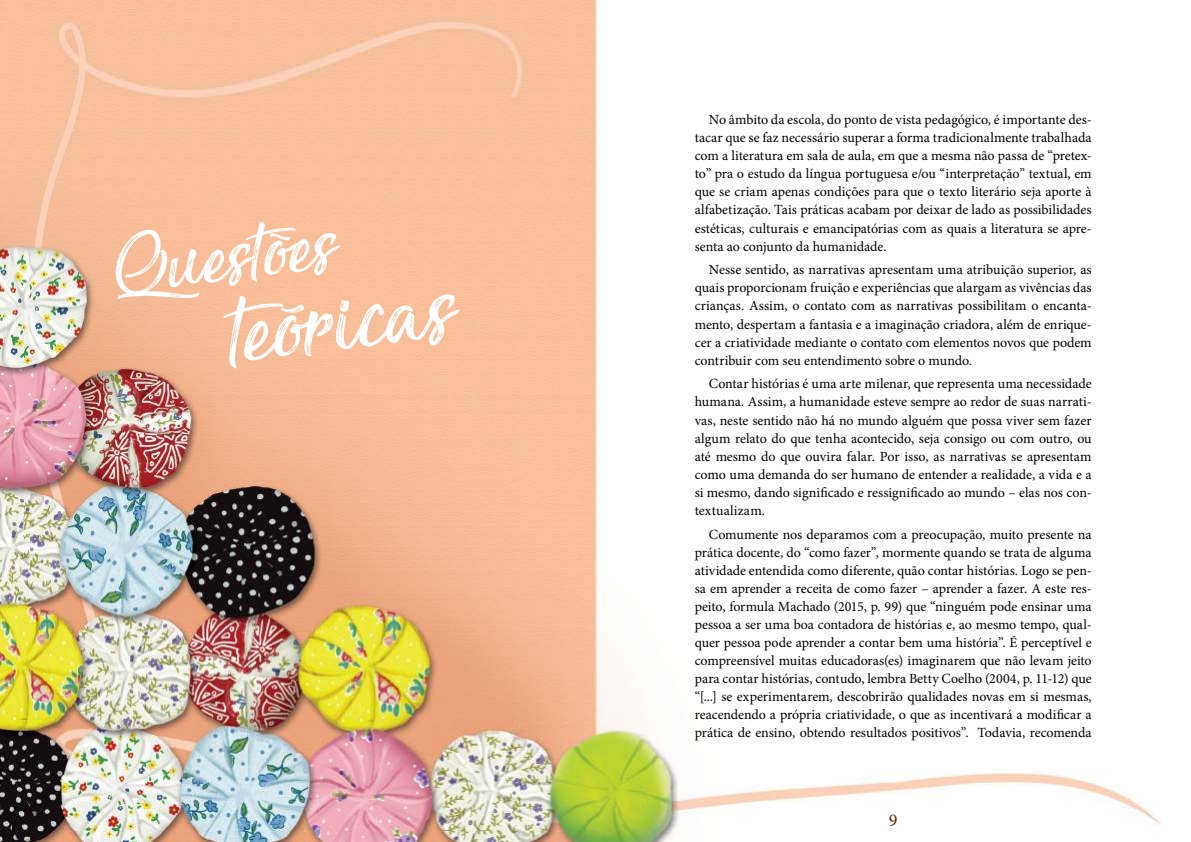
<style>
.page{position:relative;width:1191px;height:842px;background:#fff}
.page>*{position:absolute;margin:0;border:0;box-sizing:border-box;transform-origin:0 0}
.t1{font:132.6px "Sensations and Qualities";color:#fff}
.t2{font:110.5px "Sensations and Qualities";color:#fff}
.t3{font:500 18px "Minion Pro";color:#603813}
.t4{font:14px/18.1px "Minion Pro";letter-spacing:-.005em;color:#000;text-align:justify}
</style>
<div class="page">
<img style="left:0;top:0;width:1161px;height:842px">
<h2 class="t2" style="left:108px;top:215px;width:228px;rotate:-7deg">Questões</h2>
<h1 class="t1" style="left:225px;top:267px;width:229px;rotate:-7deg">teóricas</h1>
<p class="t4" style="left:694px;top:111px;width:398px;text-indent:14px">No âmbito da escola, do ponto de vista pedagógico, é importante des&shy;tacar que se faz necessário superar a forma tradicionalmente trabalhada com a literatura em sala de aula, em que a mesma não passa de “pretex&shy;to” pra o estudo da língua portuguesa e/ou “interpretação” textual, em que se criam apenas condições para que o texto literário seja aporte à alfabetização. Tais práticas acabam por deixar de lado as possibilidades estéticas, culturais e emancipatórias com as quais a literatura se apre&shy;senta ao conjunto da humanidade.</p>
<p class="t4" style="left:694px;top:261px;width:398px;text-indent:14px">Nesse sentido, as narrativas apresentam uma atribuição superior, as quais proporcionam fruição e experiências que alargam as vivências das crianças. Assim, o contato com as narrativas possibilitam o encanta&shy;mento, despertam a fantasia e a imaginação criadora, além de enrique&shy;cer a criatividade mediante o contato com elementos novos que podem contribuir com seu entendimento sobre o mundo.</p>
<p class="t4" style="left:694px;top:375px;width:398px;text-indent:14px">Contar histórias é uma arte milenar, que representa uma necessidade humana. Assim, a humanidade esteve sempre ao redor de suas narrati&shy;vas, neste sentido não há no mundo alguém que possa viver sem fazer algum relato do que tenha acontecido, seja consigo ou com outro, ou até mesmo do que ouvira falar. Por isso, as narrativas se apresentam como uma demanda do ser humano de entender a realidade, a vida e a si mesmo, dando significado e ressignificado ao mundo – elas nos con&shy;textualizam.</p>
<p class="t4" style="left:694px;top:525px;width:398px;text-indent:14px">Comumente nos deparamos com a preocupação, muito presente na prática docente, do “como fazer”, mormente quando se trata de alguma atividade entendida como diferente, quão contar histórias. Logo se pen&shy;sa em aprender a receita de como fazer – aprender a fazer. A este res&shy;peito, formula Machado (2015, p. 99) que “ninguém pode ensinar uma pessoa a ser uma boa contadora de histórias e, ao mesmo tempo, qual&shy;quer pessoa pode aprender a contar bem uma história”. É perceptível e compreensível muitas educadoras(es) imaginarem que não levam jeito para contar histórias, contudo, lembra Betty Coelho (2004, p. 11-12) que “[...] se experimentarem, descobrirão qualidades novas em si mesmas, reacendendo a própria criatividade, o que as incentivará a modificar a prática de ensino, obtendo resultados positivos”. Todavia, recomenda</p>
<p class="t3" style="left:889px;top:808px;width:10px">9</p>
</div>
